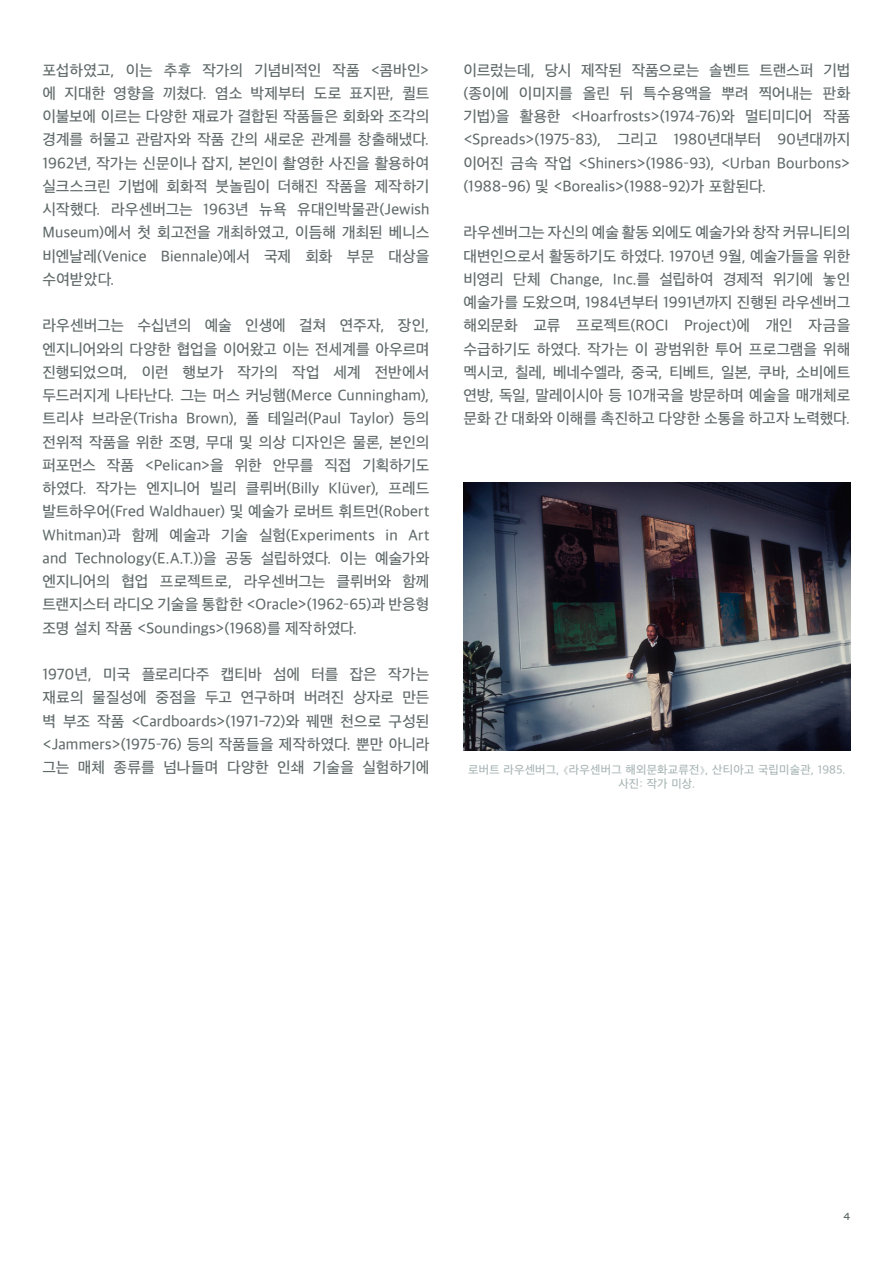
<style>
.page{position:relative;width:893px;height:1263px;background:#fff}
.page>*{position:absolute;margin:0;border:0;box-sizing:border-box;transform-origin:0 0}
.t1{font:500 15.75px/23.2px "Apple SD Gothic Neo";letter-spacing:.005em;color:#606969;text-align:justify}
.t2{font:500 12px/14.4px "Apple SD Gothic Neo";letter-spacing:.02em;color:#a9b5b5;text-align:center}
.t3{font:10.5px "Formale Grotesque N3";color:#606969}
</style>
<div class="page">
<img style="left:463px;top:483px;width:387px;height:267px">
<p class="t1" style="left:43px;top:59px;width:388px">포섭하였고, 이는 추후 작가의 기념비적인 작품 &lt;콤바인&gt; 에 지대한 영향을 끼쳤다. 염소 박제부터 도로 표지판, 퀼트 이불보에 이르는 다양한 재료가 결합된 작품들은 회화와 조각의 경계를 허물고 관람자와 작품 간의 새로운 관계를 창출해냈다.<br>1962년, 작가는 신문이나 잡지, 본인이 촬영한 사진을 활용하여 실크스크린 기법에 회화적 붓놀림이 더해진 작품을 제작하기 시작했다. 라우센버그는 1963년 뉴욕 유대인박물관(Jewish Museum)에서 첫 회고전을 개최하였고, 이듬해 개최된 베니스 비엔날레(Venice Biennale)에서 국제 회화 부문 대상을 수여받았다.</p>
<p class="t1" style="left:43px;top:315px;width:388px">라우센버그는 수십년의 예술 인생에 걸쳐 연주자, 장인, 엔지니어와의 다양한 협업을 이어왔고 이는 전세계를 아우르며 진행되었으며, 이런 행보가 작가의 작업 세계 전반에서 두드러지게 나타난다. 그는 머스 커닝햄(Merce Cunningham), 트리샤 브라운(Trisha Brown), 폴 테일러(Paul Taylor) 등의 전위적 작품을 위한 조명, 무대 및 의상 디자인은 물론, 본인의 퍼포먼스 작품 &lt;Pelican&gt;을 위한 안무를 직접 기획하기도 하였다. 작가는 엔지니어 빌리 클뤼버(Billy Klüver), 프레드 발트하우어(Fred Waldhauer) 및 예술가 로버트 휘트먼(Robert Whitman)과 함께 예술과 기술 실험(Experiments in Art and Technology(E.A.T.))을 공동 설립하였다. 이는 예술가와 엔지니어의 협업 프로젝트로, 라우센버그는 클뤼버와 함께 트랜지스터 라디오 기술을 통합한 &lt;Oracle&gt;(1962–65)과 반응형 조명 설치 작품 &lt;Soundings&gt;(1968)를 제작하였다.</p>
<p class="t1" style="left:43px;top:664px;width:388px">1970년, 미국 플로리다주 캡티바 섬에 터를 잡은 작가는 재료의 물질성에 중점을 두고 연구하며 버려진 상자로 만든 벽 부조 작품 &lt;Cardboards&gt;(1971-72)와 꿰맨 천으로 구성된 &lt;Jammers&gt;(1975–76) 등의 작품들을 제작하였다. 뿐만 아니라 그는 매체 종류를 넘나들며 다양한 인쇄 기술을 실험하기에</p>
<p class="t1" style="left:463px;top:59px;width:388px">이르렀는데, 당시 제작된 작품으로는 솔벤트 트랜스퍼 기법 (종이에 이미지를 올린 뒤 특수용액을 뿌려 찍어내는 판화 기법)을 활용한 &lt;Hoarfrosts&gt;(1974–76)와 멀티미디어 작품 &lt;Spreads&gt;(1975–83), 그리고 1980년대부터 90년대까지 이어진 금속 작업 &lt;Shiners&gt;(1986–93), &lt;Urban Bourbons&gt; (1988-96) 및 &lt;Borealis&gt;(1988-92)가 포함된다.</p>
<p class="t1" style="left:463px;top:222px;width:388px">라우센버그는 자신의 예술 활동 외에도 예술가와 창작 커뮤니티의 대변인으로서 활동하기도 하였다. 1970년 9월, 예술가들을 위한 비영리 단체 Change, Inc.를 설립하여 경제적 위기에 놓인 예술가를 도왔으며, 1984년부터 1991년까지 진행된 라우센버그 해외문화 교류 프로젝트(ROCI Project)에 개인 자금을 수급하기도 하였다. 작가는 이 광범위한 투어 프로그램을 위해 멕시코, 칠레, 베네수엘라, 중국, 티베트, 일본, 쿠바, 소비에트 연방, 독일, 말레이시아 등 10개국을 방문하며 예술을 매개체로 문화 간 대화와 이해를 촉진하고 다양한 소통을 하고자 노력했다.</p>
<p class="t2" style="left:468px;top:763px;width:379px">로버트 라우센버그, ⟪라우센버그 해외문화교류전⟫, 산티아고 국립미술관, 1985. 사진: 작가 미상.</p>
<p class="t3" style="left:844px;top:1211px;width:8px">4</p>
</div>
